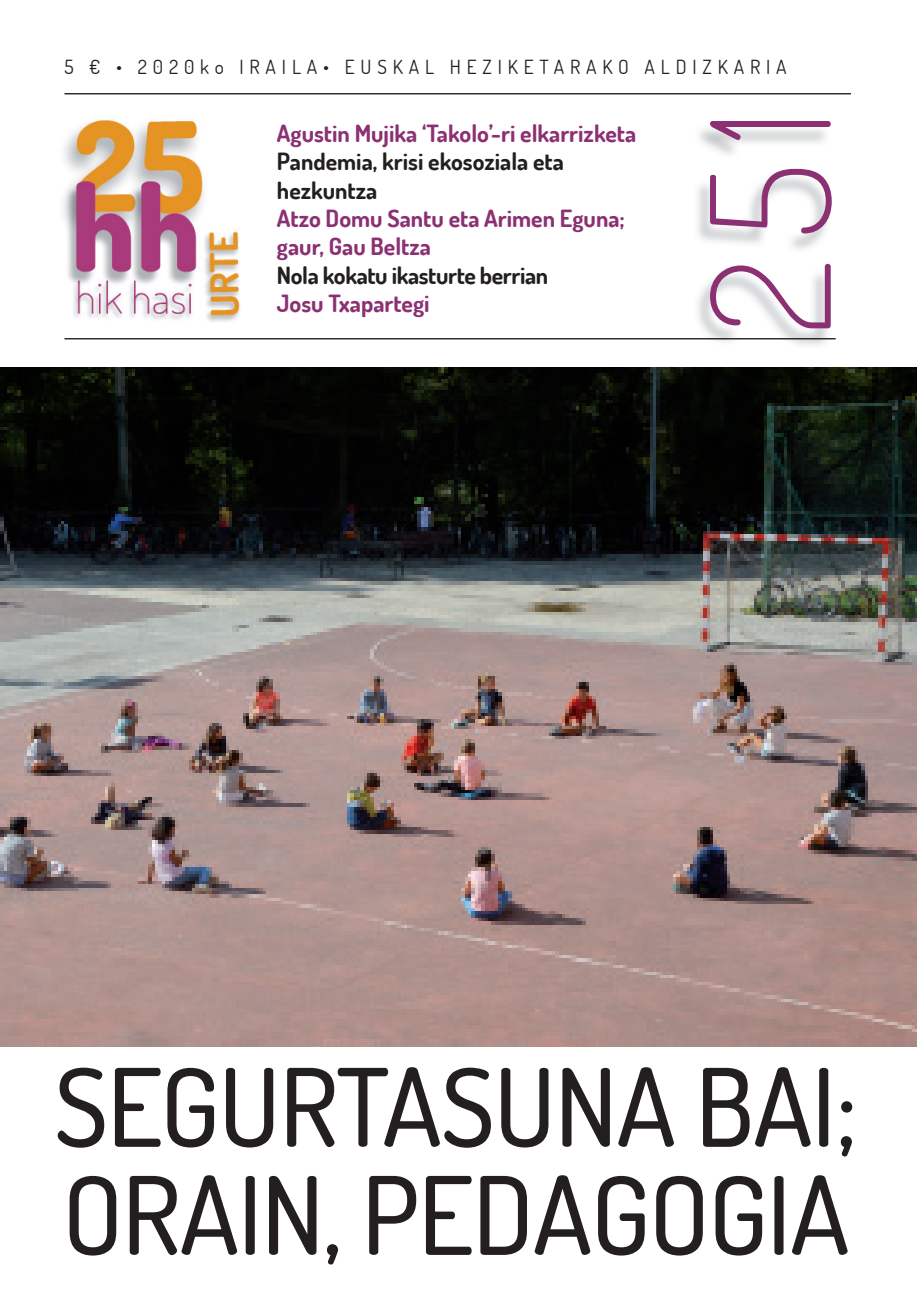
<style>
.page{position:relative;width:919px;height:1289px;background:#fff}
.page>*{position:absolute;margin:0;border:0;box-sizing:border-box;transform-origin:0 0}
.t1{font:200 165px "Dosis";color:#8b3072}
.t2{font:500 108px/108px "Dosis";letter-spacing:-.01em;color:#231f20}
.t3{font:700 23.7px/28.5px "Dosis";color:#8b3072}
.t4{font:700 23.7px/28.5px "Dosis";color:#231f20}
.t5{font:19.5px "Dosis";letter-spacing:.3em;color:#231f20}
</style>
<div class="page">
<img style="left:0;top:368px;width:916px;height:678px">
<hr style="left:64px;top:93px;width:786px;height:1px;background:#231f20">
<hr style="left:64px;top:338px;width:771px;height:1px;background:#231f20">
<img style="left:63px;top:120px;width:177px;height:202px">
<p class="t5" style="left:64px;top:54px;width:723px">5 € • 2020ko IRAILA• EUSKAL HEZIKETARAKO ALDIZKARIA</p>
<p class="t3" style="left:277px;top:118px;width:361px">Agustin Mujika ‘Takolo’-ri elkarrizketa</p>
<p class="t4" style="left:277px;top:147px;width:288px">Pandemia, krisi ekosoziala eta hezkuntza</p>
<p class="t3" style="left:277px;top:203px;width:349px">Atzo Domu Santu eta Arimen Eguna; gaur, Gau Beltza</p>
<p class="t4" style="left:277px;top:260px;width:273px">Nola kokatu ikasturte berrian</p>
<p class="t3" style="left:277px;top:289px;width:154px">Josu Txapartegi</p>
<h1 class="t1" style="left:661px;top:334px;width:227px;rotate:-90deg">251</h1>
<h2 class="t2" style="left:54px;top:1050px;width:805px">SEGURTASUNA BAI;<br>ORAIN, PEDAGOGIA</h2>
</div>
